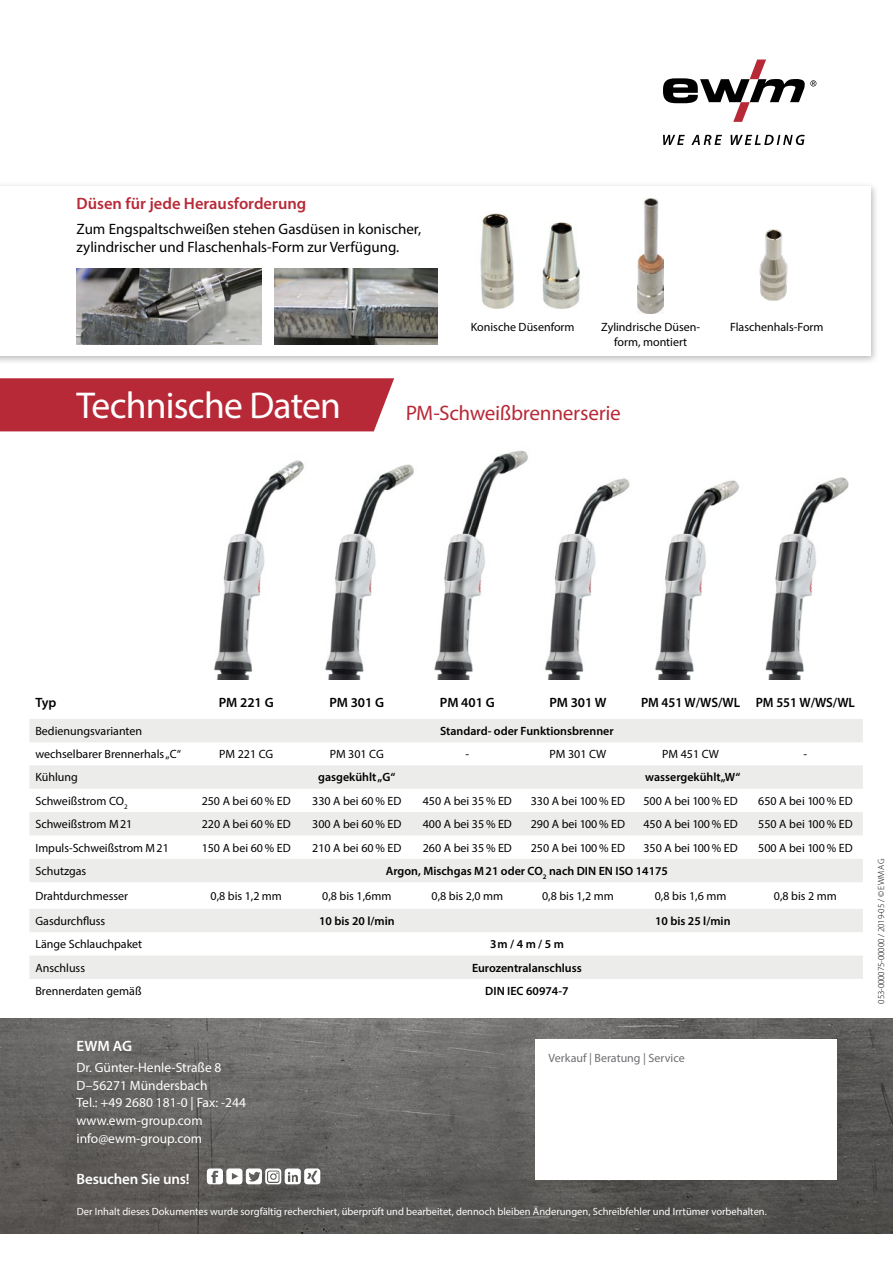
<style>
.page{position:relative;width:893px;height:1263px;background:#fff}
.page>*{position:absolute;margin:0;border:0;box-sizing:border-box;transform-origin:0 0}
.t1{font:37.5px "Myriad Pro";letter-spacing:-.02em;color:#fff}
.t2{font:21px "Myriad Pro";color:#b82937}
.t3{font:600 16.5px "Myriad Pro";color:#b82937}
.t4{font:15px/18px "Myriad Pro";color:#000}
.t5{font:600 15px "Myriad Pro";letter-spacing:-.01em;color:#fff}
.t6{font:13.5px/17.7px "Myriad Pro";color:#fff}
.t7{font:600 13.5px "Myriad Pro";color:#000}
.t8{font:600 13.5px "Myriad Pro";color:#000;scale:.96 1}
.t9{font:12px/15px "Myriad Pro";color:#000;text-align:center}
.t10{font:600 12px "Myriad Pro";color:#000}
.t11{font:12px "Myriad Pro";color:#6d6e71}
.t12{font:10.5px "Myriad Pro";color:#fff}
.t13{font:300 9px "Myriad Pro";letter-spacing:-.015em;color:#000}
</style>
<div class="page">
<img style="left:0;top:1018px;width:893px;height:215px">
<div style="left:536px;top:1040px;width:301px;height:140px;background:#fff"></div>
<svg style="left:663px;top:135px;width:142px;height:10px"></svg>
<svg style="left:663px;top:60px;width:153px;height:62px"></svg>
<div style="left:0;top:181px;width:879px;height:185px;background:#000;opacity:.29"></div>
<div style="left:0;top:187px;width:870px;height:169px;background:#fff"></div>
<img style="left:480px;top:213px;width:100px;height:96px">
<img style="left:759px;top:229px;width:29px;height:72px">
<img style="left:637px;top:199px;width:27px;height:115px">
<img style="left:77px;top:269px;width:184px;height:76px">
<img style="left:275px;top:268px;width:163px;height:76px">
<img style="left:214px;top:460px;width:200px;height:220px">
<img style="left:434px;top:450px;width:196px;height:230px">
<img style="left:655px;top:477px;width:194px;height:203px">
<svg style="left:207px;top:1168px;width:113px;height:16px"></svg>
<div style="left:0;top:378px;width:394px;height:53px;background:#b82937"></div>
<svg style="left:29px;top:719px;width:834px;height:260px;fill:#ececeb"></svg>
<h3 class="t3" style="left:77px;top:193px;width:231px">Düsen für jede Herausforderung</h3>
<p class="t4" style="left:77px;top:220px;width:346px">Zum Engspaltschweißen stehen Gasdüsen in konischer, zylindrischer und Flaschenhals-Form zur Verfügung.</p>
<p class="t9" style="left:471px;top:319px;width:105px">Konische Düsenform</p>
<p class="t9" style="left:601px;top:319px;width:101px">Zylindrische Düsen&shy;form, montiert</p>
<p class="t9" style="left:730px;top:319px;width:95px">Flaschenhals-Form</p>
<h1 class="t1" style="left:76px;top:383px;width:266px">Technische Daten</h1>
<h2 class="t2" style="left:406px;top:400px;width:217px">PM-Schweißbrennerserie</h2>
<p class="t7" style="left:35px;top:694px;width:23px">Typ</p>
<p class="t7" style="left:219px;top:694px;width:56px">PM 221 G</p>
<p class="t7" style="left:329px;top:694px;width:56px">PM 301 G</p>
<p class="t7" style="left:440px;top:694px;width:56px">PM 401 G</p>
<p class="t7" style="left:549px;top:694px;width:59px">PM 301 W</p>
<p class="t8" style="left:641px;top:694px;width:224px">PM 451 W/WS/WL PM 551 W/WS/WL</p>
<p class="t9" style="left:35px;top:723px;width:108px">Bedienungsvarianten</p>
<p class="t10" style="left:440px;top:723px;width:175px">Standard- oder Funktionsbrenner</p>
<p class="t9" style="left:35px;top:746px;width:147px">wechselbarer Brennerhals „C“</p>
<p class="t9" style="left:219px;top:746px;width:55px">PM 221 CG</p>
<p class="t9" style="left:330px;top:746px;width:55px">PM 301 CG</p>
<p class="t9" style="left:466px;top:746px;width:5px">-</p>
<p class="t9" style="left:550px;top:746px;width:58px">PM 301 CW</p>
<p class="t9" style="left:662px;top:746px;width:58px">PM 451 CW</p>
<p class="t9" style="left:804px;top:746px;width:5px">-</p>
<p class="t9" style="left:35px;top:770px;width:44px">Kühlung</p>
<p class="t10" style="left:318px;top:770px;width:79px">gasgekühlt „G“</p>
<p class="t10" style="left:645px;top:770px;width:97px">wassergekühlt„W“</p>
<p class="t9" style="left:35px;top:793px;width:94px">Schweißstrom CO<sub>2</sub></p>
<p class="t9" style="left:202px;top:793px;width:91px">250 A bei 60 % ED</p>
<p class="t9" style="left:312px;top:793px;width:91px">330 A bei 60 % ED</p>
<p class="t9" style="left:423px;top:793px;width:91px">450 A bei 35 % ED</p>
<p class="t9" style="left:531px;top:793px;width:96px">330 A bei 100 % ED</p>
<p class="t9" style="left:643px;top:793px;width:96px">500 A bei 100 % ED</p>
<p class="t9" style="left:758px;top:793px;width:96px">650 A bei 100 % ED</p>
<p class="t9" style="left:35px;top:816px;width:99px">Schweißstrom M 21</p>
<p class="t9" style="left:202px;top:816px;width:91px">220 A bei 60 % ED</p>
<p class="t9" style="left:312px;top:816px;width:91px">300 A bei 60 % ED</p>
<p class="t9" style="left:423px;top:816px;width:91px">400 A bei 35 % ED</p>
<p class="t9" style="left:531px;top:816px;width:96px">290 A bei 100 % ED</p>
<p class="t9" style="left:643px;top:816px;width:96px">450 A bei 100 % ED</p>
<p class="t9" style="left:758px;top:816px;width:96px">550 A bei 100 % ED</p>
<p class="t9" style="left:35px;top:840px;width:135px">Impuls-Schweißstrom M 21</p>
<p class="t9" style="left:202px;top:840px;width:91px">150 A bei 60 % ED</p>
<p class="t9" style="left:312px;top:840px;width:91px">210 A bei 60 % ED</p>
<p class="t9" style="left:423px;top:840px;width:91px">260 A bei 35 % ED</p>
<p class="t9" style="left:531px;top:840px;width:96px">250 A bei 100 % ED</p>
<p class="t9" style="left:643px;top:840px;width:96px">350 A bei 100 % ED</p>
<p class="t9" style="left:758px;top:840px;width:96px">500 A bei 100 % ED</p>
<p class="t9" style="left:35px;top:863px;width:52px">Schutzgas</p>
<p class="t10" style="left:386px;top:863px;width:284px">Argon, Mischgas M 21 oder CO<sub>2</sub> nach DIN EN ISO 14175</p>
<p class="t9" style="left:35px;top:888px;width:94px">Drahtdurchmesser</p>
<p class="t9" style="left:210px;top:888px;width:73px">0,8 bis 1,2 mm</p>
<p class="t9" style="left:322px;top:888px;width:71px">0,8 bis 1,6mm</p>
<p class="t9" style="left:432px;top:888px;width:73px">0,8 bis 2,0 mm</p>
<p class="t9" style="left:542px;top:888px;width:73px">0,8 bis 1,2 mm</p>
<p class="t9" style="left:655px;top:888px;width:73px">0,8 bis 1,6 mm</p>
<p class="t9" style="left:774px;top:888px;width:64px">0,8 bis 2 mm</p>
<p class="t9" style="left:35px;top:913px;width:71px">Gasdurchfluss</p>
<p class="t10" style="left:319px;top:913px;width:77px">10 bis 20 l/min</p>
<p class="t10" style="left:655px;top:913px;width:77px">10 bis 25 l/min</p>
<p class="t9" style="left:35px;top:937px;width:108px">Länge Schlauchpaket</p>
<p class="t10" style="left:490px;top:937px;width:75px">3m / 4m / 5m</p>
<p class="t9" style="left:35px;top:960px;width:51px">Anschluss</p>
<p class="t10" style="left:472px;top:960px;width:111px">Eurozentralanschluss</p>
<p class="t9" style="left:35px;top:983px;width:108px">Brennerdaten gemäß</p>
<p class="t10" style="left:485px;top:983px;width:85px">DIN IEC 60974-7</p>
<p class="t5" style="left:77px;top:1036px;width:57px">EWM AG</p>
<p class="t6" style="left:77px;top:1058px;width:171px">Dr. Günter-Henle-Straße 8<br>D–56271 Mündersbach<br>Tel.: +49 2680 181-0 | Fax: -244 www.ewm-group.com info@ewm-group.com</p>
<p class="t5" style="left:77px;top:1170px;width:115px">Besuchen Sie uns!</p>
<p class="t11" style="left:549px;top:1050px;width:138px">Verkauf | Beratung | Service</p>
<p class="t12" style="left:77px;top:1205px;width:691px">Der Inhalt dieses Dokumentes wurde sorgfältig recherchiert, überprüft und bearbeitet, dennoch bleiben Änderungen, Schreibfehler und Irrtümer vorbehalten.</p>
<p class="t13" style="left:876px;top:1003px;width:146px;rotate:-90deg">053-000075-00000 / 2019-05 / © EWM AG</p>
</div>
